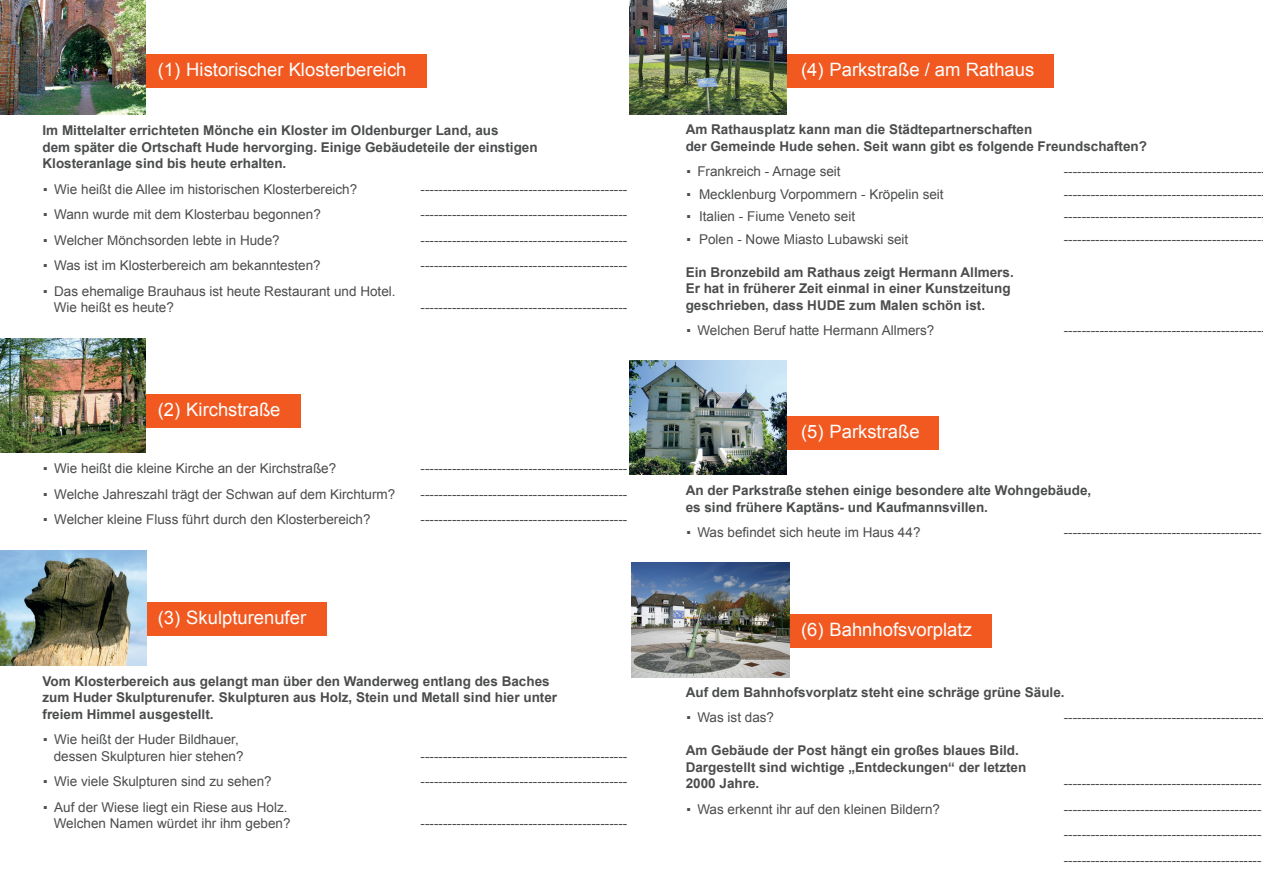
<style>
.page{position:relative;width:1263px;height:893px;background:#fff}
.page>*{position:absolute;margin:0;border:0;box-sizing:border-box;transform-origin:0 0}
.t1{font:18.45px "Arial";color:#fff}
.t2{font:13.5px "Arial";color:#4b4c4d}
.t3{font:700 13.5px "Arial";color:#4b4c4d}
</style>
<div class="page">
<div style="left:119px;top:54px;width:307px;height:33px;background:#f15921"></div>
<div style="left:762px;top:54px;width:291px;height:33px;background:#f15921"></div>
<div style="left:119px;top:394px;width:181px;height:33px;background:#f15921"></div>
<div style="left:762px;top:416px;width:176px;height:33px;background:#f15921"></div>
<div style="left:119px;top:603px;width:207px;height:33px;background:#f15921"></div>
<div style="left:762px;top:615px;width:229px;height:33px;background:#f15921"></div>
<img style="left:0;top:0;width:146px;height:115px">
<img style="left:629px;top:0;width:158px;height:115px">
<img style="left:0;top:338px;width:146px;height:115px">
<img style="left:0;top:550px;width:146px;height:115px">
<img style="left:632px;top:562px;width:157px;height:115px">
<img style="left:629px;top:360px;width:158px;height:115px">
<p class="t1" style="left:158px;top:57px;width:250px">(1) Historischer Klosterbereich</p>
<p class="t1" style="left:801px;top:57px;width:235px">(4) Parkstraße / am Rathaus</p>
<p class="t3" style="left:43px;top:122px;width:458px">Im Mittelalter errichteten Mönche ein Kloster im Oldenburger Land, aus</p>
<p class="t3" style="left:43px;top:138px;width:497px">dem später die Ortschaft Hude hervorging. Einige Gebäudeteile der einstigen</p>
<p class="t3" style="left:43px;top:155px;width:245px">Klosteranlage sind bis heute erhalten.</p>
<p class="t2" style="left:43px;top:180px;width:316px"><sup>.</sup> Wie heißt die Allee im historischen Klosterbereich?</p>
<p class="t2" style="left:421px;top:180px;width:208px">----------------------------------------------</p>
<p class="t2" style="left:43px;top:206px;width:280px"><sup>.</sup> Wann wurde mit dem Klosterbau begonnen?</p>
<p class="t2" style="left:421px;top:206px;width:208px">----------------------------------------------</p>
<p class="t2" style="left:43px;top:231px;width:239px"><sup>.</sup> Welcher Mönchsorden lebte in Hude?</p>
<p class="t2" style="left:421px;top:231px;width:208px">----------------------------------------------</p>
<p class="t2" style="left:43px;top:257px;width:280px"><sup>.</sup> Was ist im Klosterbereich am bekanntesten?</p>
<p class="t2" style="left:421px;top:257px;width:208px">----------------------------------------------</p>
<p class="t2" style="left:43px;top:282px;width:355px"><sup>.</sup> Das ehemalige Brauhaus ist heute Restaurant und Hotel.</p>
<p class="t2" style="left:54px;top:299px;width:122px">Wie heißt es heute?</p>
<p class="t2" style="left:421px;top:299px;width:208px">----------------------------------------------</p>
<p class="t1" style="left:158px;top:397px;width:124px">(2) Kirchstraße</p>
<p class="t2" style="left:43px;top:460px;width:295px"><sup>.</sup> Wie heißt die kleine Kirche an der Kirchstraße?</p>
<p class="t2" style="left:421px;top:460px;width:208px">----------------------------------------------</p>
<p class="t2" style="left:43px;top:485px;width:354px"><sup>.</sup> Welche Jahreszahl trägt der Schwan auf dem Kirchturm?</p>
<p class="t2" style="left:421px;top:485px;width:208px">----------------------------------------------</p>
<p class="t2" style="left:43px;top:511px;width:330px"><sup>.</sup> Welcher kleine Fluss führt durch den Klosterbereich?</p>
<p class="t2" style="left:421px;top:511px;width:208px">----------------------------------------------</p>
<p class="t1" style="left:158px;top:606px;width:150px">(3) Skulpturenufer</p>
<p class="t3" style="left:43px;top:672px;width:509px">Vom Klosterbereich aus gelangt man über den Wanderweg entlang des Baches</p>
<p class="t3" style="left:43px;top:689px;width:516px">zum Huder Skulpturenufer. Skulpturen aus Holz, Stein und Metall sind hier unter</p>
<p class="t3" style="left:43px;top:705px;width:173px">freiem Himmel ausgestellt.</p>
<p class="t2" style="left:43px;top:731px;width:198px"><sup>.</sup> Wie heißt der Huder Bildhauer,</p>
<p class="t2" style="left:54px;top:747px;width:191px">dessen Skulpturen hier stehen?</p>
<p class="t2" style="left:421px;top:747px;width:208px">----------------------------------------------</p>
<p class="t2" style="left:43px;top:773px;width:231px"><sup>.</sup> Wie viele Skulpturen sind zu sehen?</p>
<p class="t2" style="left:421px;top:773px;width:208px">----------------------------------------------</p>
<p class="t2" style="left:43px;top:798px;width:247px"><sup>.</sup> Auf der Wiese liegt ein Riese aus Holz.</p>
<p class="t2" style="left:54px;top:815px;width:238px">Welchen Namen würdet ihr ihm geben?</p>
<p class="t2" style="left:421px;top:815px;width:208px">----------------------------------------------</p>
<p class="t3" style="left:686px;top:121px;width:348px">Am Rathausplatz kann man die Städtepartnerschaften</p>
<p class="t3" style="left:686px;top:137px;width:463px">der Gemeinde Hude sehen. Seit wann gibt es folgende Freundschaften?</p>
<p class="t2" style="left:686px;top:163px;width:156px"><sup>.</sup> Frankreich - Arnage seit</p>
<p class="t2" style="left:1064px;top:163px;width:199px">--------------------------------------------</p>
<p class="t2" style="left:686px;top:185px;width:259px"><sup>.</sup> Mecklenburg Vorpommern - Kröpelin seit</p>
<p class="t2" style="left:1064px;top:185px;width:199px">--------------------------------------------</p>
<p class="t2" style="left:686px;top:208px;width:171px"><sup>.</sup> Italien - Fiume Veneto seit</p>
<p class="t2" style="left:1064px;top:208px;width:199px">--------------------------------------------</p>
<p class="t2" style="left:686px;top:230px;width:224px"><sup>.</sup> Polen - Nowe Miasto Lubawski seit</p>
<p class="t2" style="left:1064px;top:230px;width:199px">--------------------------------------------</p>
<p class="t3" style="left:686px;top:263px;width:330px">Ein Bronzebild am Rathaus zeigt Hermann Allmers.</p>
<p class="t3" style="left:686px;top:280px;width:326px">Er hat in früherer Zeit einmal in einer Kunstzeitung</p>
<p class="t3" style="left:686px;top:296px;width:301px">geschrieben, dass HUDE zum Malen schön ist.</p>
<p class="t2" style="left:686px;top:322px;width:250px"><sup>.</sup> Welchen Beruf hatte Hermann Allmers?</p>
<p class="t2" style="left:1064px;top:322px;width:199px">--------------------------------------------</p>
<p class="t1" style="left:801px;top:419px;width:120px">(5) Parkstraße</p>
<p class="t3" style="left:686px;top:482px;width:407px">An der Parkstraße stehen einige besondere alte Wohngebäude,</p>
<p class="t3" style="left:686px;top:498px;width:304px">es sind frühere Kaptäns- und Kaufmannsvillen.</p>
<p class="t2" style="left:686px;top:524px;width:236px"><sup>.</sup> Was befindet sich heute im Haus 44?</p>
<p class="t2" style="left:1064px;top:524px;width:199px">--------------------------------------------</p>
<p class="t1" style="left:801px;top:618px;width:172px">(6) Bahnhofsvorplatz</p>
<p class="t3" style="left:686px;top:683px;width:380px">Auf dem Bahnhofsvorplatz steht eine schräge grüne Säule.</p>
<p class="t2" style="left:686px;top:709px;width:90px"><sup>.</sup> Was ist das?</p>
<p class="t2" style="left:1064px;top:709px;width:199px">--------------------------------------------</p>
<p class="t3" style="left:686px;top:742px;width:335px">Am Gebäude der Post hängt ein großes blaues Bild.</p>
<p class="t3" style="left:686px;top:758px;width:342px">Dargestellt sind wichtige „Entdeckungen“ der letzten</p>
<p class="t3" style="left:686px;top:775px;width:75px">2000 Jahre.</p>
<p class="t2" style="left:1064px;top:775px;width:199px">--------------------------------------------</p>
<p class="t2" style="left:686px;top:800px;width:256px"><sup>.</sup> Was erkennt ihr auf den kleinen Bildern?</p>
<p class="t2" style="left:1064px;top:800px;width:199px">--------------------------------------------</p>
<p class="t2" style="left:1064px;top:826px;width:199px">--------------------------------------------</p>
<p class="t2" style="left:1064px;top:851px;width:199px">--------------------------------------------</p>
</div>
